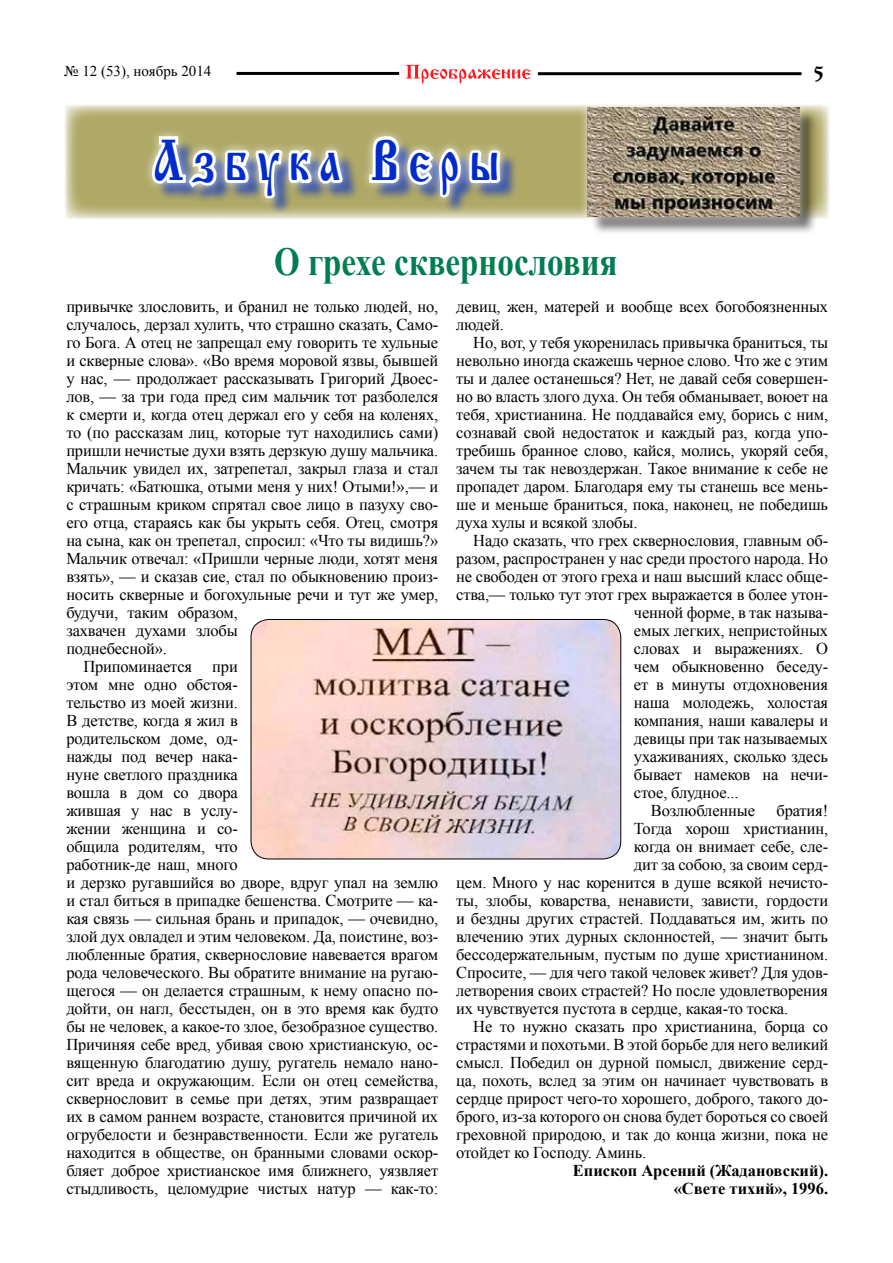
<style>
.page{position:relative;width:893px;height:1263px;background:#fff}
.page>*{position:absolute;margin:0;border:0;box-sizing:border-box;transform-origin:0 0}
.t1{font:60px "Cyrillic Old";letter-spacing:.22em;color:#002bcb;scale:.75 1}
.t2{font:700 39.6px "Times New Roman";color:#007e50;scale:.83 1}
.t3{font:21px "Izhitsa C";color:#000}
.t4{font:16.5px/18px "Times New Roman";letter-spacing:-.01em;color:#000}
.t5{font:700 16.5px/18px "Times New Roman";color:#000;text-align:right}
.t6{font:15px "Times New Roman";color:#000}
</style>
<div class="page">
<hr style="left:538px;top:72px;width:263px;height:3px;background:#000">
<svg style="left:406px;top:65px;width:125px;height:18px"></svg>
<hr style="left:237px;top:72px;width:162px;height:3px;background:#000">
<svg style="left:65px;top:105px;width:764px;height:114px;background:#bbb891"></svg>
<img style="left:251px;top:619px;width:370px;height:240px">
<div style="left:251px;top:619px;width:370px;height:240px;border:1px solid #000;border-radius:18px"></div>
<div style="left:590px;top:109px;width:228px;height:126px;background:#000;opacity:.54"></div>
<div style="left:578px;top:97px;width:231px;height:129px;background:#fff;opacity:.75"></div>
<img style="left:588px;top:107px;width:211px;height:109px">
<p class="t6" style="left:64px;top:61px;width:149px">№ 12 (53), ноябрь 2014</p>
<p class="t3" style="left:813px;top:62px;width:13px">5</p>
<h1 class="t1" style="left:153px;top:128px;width:463px">Азбука Веры</h1>
<h2 class="t2" style="left:274px;top:234px;width:415px">О грехе сквернословия</h2>
<p class="t4" style="left:66px;top:297px;width:373px">привычке злословить, и бранил не только людей, но,</p>
<p class="t4" style="left:66px;top:315px;width:373px">случалось, дерзал хулить, что страшно сказать, Само-</p>
<p class="t4" style="left:66px;top:333px;width:373px">го Бога. А отец не запрещал ему говорить те хульные</p>
<p class="t4" style="left:66px;top:351px;width:373px">и скверные слова». «Во время моровой язвы, бывшей</p>
<p class="t4" style="left:66px;top:369px;width:373px">у нас, — продолжает рассказывать Григорий Двоес-</p>
<p class="t4" style="left:66px;top:387px;width:373px">лов, — за три года пред сим мальчик тот разболелся</p>
<p class="t4" style="left:66px;top:405px;width:373px">к смерти и, когда отец держал его у себя на коленях,</p>
<p class="t4" style="left:66px;top:423px;width:373px">то (по рассказам лиц, которые тут находились сами)</p>
<p class="t4" style="left:66px;top:441px;width:373px">пришли нечистые духи взять дерзкую душу мальчика.</p>
<p class="t4" style="left:66px;top:459px;width:373px">Мальчик увидел их, затрепетал, закрыл глаза и стал</p>
<p class="t4" style="left:66px;top:477px;width:373px">кричать: «Батюшка, отыми меня у них! Отыми!»,— и</p>
<p class="t4" style="left:66px;top:495px;width:373px">с страшным криком спрятал свое лицо в пазуху сво-</p>
<p class="t4" style="left:66px;top:513px;width:373px">его отца, стараясь как бы укрыть себя. Отец, смотря</p>
<p class="t4" style="left:66px;top:531px;width:373px">на сына, как он трепетал, спросил: «Что ты видишь?»</p>
<p class="t4" style="left:66px;top:549px;width:373px">Мальчик отвечал: «Пришли черные люди, хотят меня</p>
<p class="t4" style="left:66px;top:567px;width:373px">взять», — и сказав сие, стал по обыкновению произ-</p>
<p class="t4" style="left:66px;top:585px;width:373px">носить скверные и богохульные речи и тут же умер,</p>
<p class="t4" style="left:66px;top:603px;width:173px">будучи, таким образом,</p>
<p class="t4" style="left:66px;top:621px;width:173px">захвачен духами злобы</p>
<p class="t4" style="left:66px;top:639px;width:102px">поднебесной».</p>
<p class="t4" style="left:83px;top:657px;width:156px">Припоминается при</p>
<p class="t4" style="left:66px;top:675px;width:173px">этом мне одно обстоя-</p>
<p class="t4" style="left:66px;top:693px;width:173px">тельство из моей жизни.</p>
<p class="t4" style="left:66px;top:711px;width:173px">В детстве, когда я жил в</p>
<p class="t4" style="left:66px;top:729px;width:173px">родительском доме, од-</p>
<p class="t4" style="left:66px;top:747px;width:173px">нажды под вечер нака-</p>
<p class="t4" style="left:66px;top:765px;width:173px">нуне светлого праздника</p>
<p class="t4" style="left:66px;top:783px;width:173px">вошла в дом со двора</p>
<p class="t4" style="left:66px;top:801px;width:173px">жившая у нас в услу-</p>
<p class="t4" style="left:66px;top:819px;width:173px">жении женщина и со-</p>
<p class="t4" style="left:66px;top:837px;width:173px">общила родителям, что</p>
<p class="t4" style="left:66px;top:855px;width:173px">работник-де наш, много</p>
<p class="t4" style="left:66px;top:873px;width:373px">и дерзко ругавшийся во дворе, вдруг упал на землю</p>
<p class="t4" style="left:66px;top:891px;width:373px">и стал биться в припадке бешенства. Смотрите — ка-</p>
<p class="t4" style="left:66px;top:909px;width:373px">кая связь — сильная брань и припадок, — очевидно,</p>
<p class="t4" style="left:66px;top:927px;width:373px">злой дух овладел и этим человеком. Да, поистине, воз-</p>
<p class="t4" style="left:66px;top:945px;width:373px">любленные братия, сквернословие навевается врагом</p>
<p class="t4" style="left:66px;top:963px;width:373px">рода человеческого. Вы обратите внимание на ругаю-</p>
<p class="t4" style="left:66px;top:981px;width:373px">щегося — он делается страшным, к нему опасно по-</p>
<p class="t4" style="left:66px;top:999px;width:373px">дойти, он нагл, бесстыден, он в это время как будто</p>
<p class="t4" style="left:66px;top:1017px;width:373px">бы не человек, а какое-то злое, безобразное существо.</p>
<p class="t4" style="left:66px;top:1035px;width:373px">Причиняя себе вред, убивая свою христианскую, ос-</p>
<p class="t4" style="left:66px;top:1053px;width:373px">вященную благодатию душу, ругатель немало нано-</p>
<p class="t4" style="left:66px;top:1071px;width:373px">сит вреда и окружающим. Если он отец семейства,</p>
<p class="t4" style="left:66px;top:1089px;width:373px">сквернословит в семье при детях, этим развращает</p>
<p class="t4" style="left:66px;top:1107px;width:373px">их в самом раннем возрасте, становится причиной их</p>
<p class="t4" style="left:66px;top:1125px;width:373px">огрубелости и безнравственности. Если же ругатель</p>
<p class="t4" style="left:66px;top:1143px;width:373px">находится в обществе, он бранными словами оскор-</p>
<p class="t4" style="left:66px;top:1161px;width:373px">бляет доброе христианское имя ближнего, уязвляет</p>
<p class="t4" style="left:66px;top:1179px;width:373px">стыдливость, целомудрие чистых натур — как-то:</p>
<p class="t4" style="left:456px;top:297px;width:373px">девиц, жен, матерей и вообще всех богобоязненных людей.</p>
<p class="t4" style="left:456px;top:333px;width:373px;text-align:justify;text-indent:17px">Но, вот, у тебя укоренилась привычка браниться, ты невольно иногда скажешь черное слово. Что же с этим ты и далее останешься? Нет, не давай себя совершен&shy;но во власть злого духа. Он тебя обманывает, воюет на тебя, христианина. Не поддавайся ему, борись с ним, сознавай свой недостаток и каждый раз, когда упо&shy;требишь бранное слово, кайся, молись, укоряй себя, зачем ты так невоздержан. Такое внимание к себе не пропадет даром. Благодаря ему ты станешь все мень&shy;ше и меньше браниться, пока, наконец, не победишь духа хулы и всякой злобы.</p>
<p class="t4" style="left:473px;top:531px;width:356px">Надо сказать, что грех сквернословия, главным об-</p>
<p class="t4" style="left:456px;top:549px;width:373px">разом, распространен у нас среди простого народа. Но</p>
<p class="t4" style="left:456px;top:567px;width:373px">не свободен от этого греха и наш высший класс обще-</p>
<p class="t4" style="left:456px;top:585px;width:373px">ства,— только тут этот грех выражается в более утон-</p>
<p class="t4" style="left:634px;top:603px;width:196px">ченной форме, в так называ-</p>
<p class="t4" style="left:634px;top:621px;width:196px">емых легких, непристойных</p>
<p class="t4" style="left:634px;top:639px;width:196px">словах и выражениях. О</p>
<p class="t4" style="left:634px;top:657px;width:196px">чем обыкновенно беседу-</p>
<p class="t4" style="left:634px;top:675px;width:196px">ет в минуты отдохновения</p>
<p class="t4" style="left:634px;top:693px;width:196px">наша молодежь, холостая</p>
<p class="t4" style="left:634px;top:711px;width:196px">компания, наши кавалеры и</p>
<p class="t4" style="left:634px;top:729px;width:196px">девицы при так называемых</p>
<p class="t4" style="left:634px;top:747px;width:196px">ухаживаниях, сколько здесь</p>
<p class="t4" style="left:634px;top:765px;width:196px">бывает намеков на нечи-</p>
<p class="t4" style="left:634px;top:783px;width:106px">стое, блудное...</p>
<p class="t4" style="left:651px;top:801px;width:106px">Возлюбленные</p>
<p class="t4" style="left:776px;top:801px;width:53px">братия!</p>
<p class="t4" style="left:634px;top:819px;width:196px">Тогда хорош христианин,</p>
<p class="t4" style="left:634px;top:837px;width:196px">когда он внимает себе, сле-</p>
<p class="t4" style="left:634px;top:855px;width:196px">дит за собою, за своим серд-</p>
<p class="t4" style="left:456px;top:873px;width:373px">цем. Много у нас коренится в душе всякой нечисто-</p>
<p class="t4" style="left:456px;top:891px;width:373px">ты, злобы, коварства, ненависти, зависти, гордости</p>
<p class="t4" style="left:456px;top:909px;width:373px">и бездны других страстей. Поддаваться им, жить по</p>
<p class="t4" style="left:456px;top:927px;width:373px">влечению этих дурных склонностей, — значит быть</p>
<p class="t4" style="left:456px;top:945px;width:373px">бессодержательным, пустым по душе христианином.</p>
<p class="t4" style="left:456px;top:963px;width:373px">Спросите, — для чего такой человек живет? Для удов-</p>
<p class="t4" style="left:456px;top:981px;width:373px">летворения своих страстей? Но после удовлетворения</p>
<p class="t4" style="left:456px;top:999px;width:333px">их чувствуется пустота в сердце, какая-то тоска.</p>
<p class="t4" style="left:473px;top:1017px;width:356px">Не то нужно сказать про христианина, борца со</p>
<p class="t4" style="left:456px;top:1035px;width:373px">страстями и похотьми. В этой борьбе для него великий</p>
<p class="t4" style="left:456px;top:1053px;width:373px">смысл. Победил он дурной помысл, движение серд-</p>
<p class="t4" style="left:456px;top:1071px;width:373px">ца, похоть, вслед за этим он начинает чувствовать в</p>
<p class="t4" style="left:456px;top:1089px;width:373px">сердце прирост чего-то хорошего, доброго, такого до-</p>
<p class="t4" style="left:456px;top:1107px;width:373px">брого, из-за которого он снова будет бороться со своей</p>
<p class="t4" style="left:456px;top:1125px;width:373px">греховной природою, и так до конца жизни, пока не</p>
<p class="t4" style="left:456px;top:1143px;width:192px">отойдет ко Господу. Аминь.</p>
<p class="t5" style="left:573px;top:1161px;width:257px">Епископ Арсений (Жадановский). «Свете тихий», 1996.</p>
</div>
